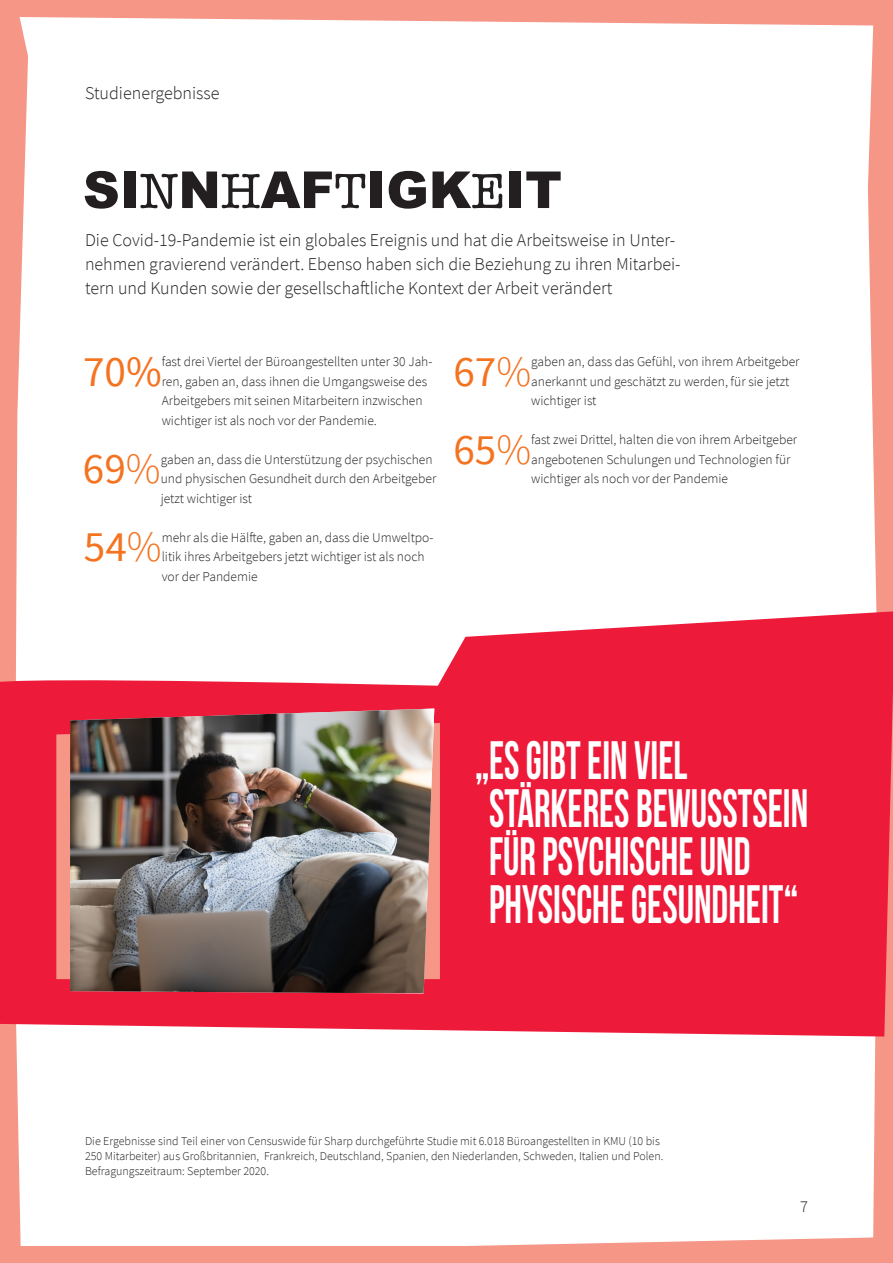
<style>
.page{position:relative;width:893px;height:1263px;background:#f59687}
.page>*{position:absolute;margin:0;border:0;box-sizing:border-box;transform-origin:0 0}
.Pull_quote{font:700 54px/48px "Bebas Neue";color:#fff;scale:.84 1}
.t1{font:900 51px "Arial";color:#231f20}
.Stats_NEU{font:43.2px "Source Sans Pro";color:#f47321}
.lead_in_NEU{font:300 18px/24px "Source Sans Pro";color:#231f20}
.t2{font:300 16.5px "Source Sans Pro";color:#231f20}
.Stats_NEU-2{font:300 13.5px/19.5px "Source Sans Pro";color:#231f20}
.Body_Copy{font:300 12px/15px "Source Sans Pro";color:#231f20}
.s1{font-family:"American Typewriter";font-weight:400}
.s2{font-weight:300}
</style>
<div class="page">
<div style="left:16px;top:17px;width:862px;height:1229px;background:#fff"></div>
<svg style="left:0;top:611px;width:893px;height:425px;background:#ef3e59"></svg>
<svg style="left:56px;top:723px;width:384px;height:256px"></svg>
<img style="left:70px;top:708px;width:364px;height:285px">
<p class="lead_in_NEU" style="left:85px;top:81px;width:136px">Studienergebnisse</p>
<p class="t1" style="left:83px;top:153px;width:481px">SI<span class="s1">N</span>N<span class="s1">H</span>AF<span class="s1">T</span>IGK<span class="s1">E</span>IT</p>
<p class="lead_in_NEU" style="left:85px;top:228px;width:597px">Die Covid-19-Pandemie ist ein globales Ereignis und hat die Arbeitsweise in Unter&shy;nehmen gravierend verändert. Ebenso haben sich die Beziehung zu ihren Mitarbei&shy;tern und Kunden sowie der gesellschaftliche Kontext der Arbeit verändert</p>
<p class="Stats_NEU" style="left:83px;top:344px;width:80px">70%</p>
<p class="Stats_NEU-2" style="left:162px;top:352px;width:272px">fast drei Viertel der Büroangestellten unter 30 Jah&shy;ren, gaben an, dass ihnen die Umgangsweise des Arbeitgebers mit seinen Mitarbeitern inzwischen wichtiger ist als noch vor der Pandemie.</p>
<p class="Stats_NEU" style="left:83px;top:441px;width:79px">69<span class="s2">%</span></p>
<p class="Stats_NEU-2" style="left:161px;top:449px;width:277px">gaben an, dass die Unterstützung der psychischen und physischen Gesundheit durch den Arbeitgeber jetzt wichtiger ist</p>
<p class="Stats_NEU" style="left:84px;top:519px;width:79px">54<span class="s2">%</span></p>
<p class="Stats_NEU-2" style="left:162px;top:527px;width:273px">mehr als die Hälfte, gaben an, dass die Umweltpo&shy;litik ihres Arbeitgebers jetzt wichtiger ist als noch vor der Pandemie</p>
<p class="Stats_NEU" style="left:453px;top:344px;width:79px">67<span class="s2">%</span></p>
<p class="Stats_NEU-2" style="left:531px;top:352px;width:270px">gaben an, dass das Gefühl, von ihrem Arbeitgeber anerkannt und geschätzt zu werden, für sie jetzt wichtiger ist</p>
<p class="Stats_NEU" style="left:453px;top:422px;width:79px">65<span class="s2">%</span></p>
<p class="Stats_NEU-2" style="left:531px;top:430px;width:267px">fast zwei Drittel, halten die von ihrem Arbeitgeber angebotenen Schulungen und Technologien für wichtiger als noch vor der Pandemie</p>
<p class="Pull_quote" style="left:475px;top:736px;width:398px">„ES GIBT EIN VIEL<br>STÄRKERES BEWUSSTSEIN<br>FÜR PSYCHISCHE UND<br>PHYSISCHE GESUNDHEIT“</p>
<p class="Body_Copy" style="left:85px;top:1134px;width:580px">Die Ergebnisse sind Teil einer von Censuswide für Sharp durchgeführte Studie mit 6.018 Büroangestellten in KMU (10 bis<br>250 Mitarbeiter) aus Großbritannien, Frankreich, Deutschland, Spanien, den Niederlanden, Schweden, Italien und Polen.<br>Befragungszeitraum: September 2020.</p>
<p class="t2" style="left:800px;top:1196px;width:9px">7</p>
</div>
